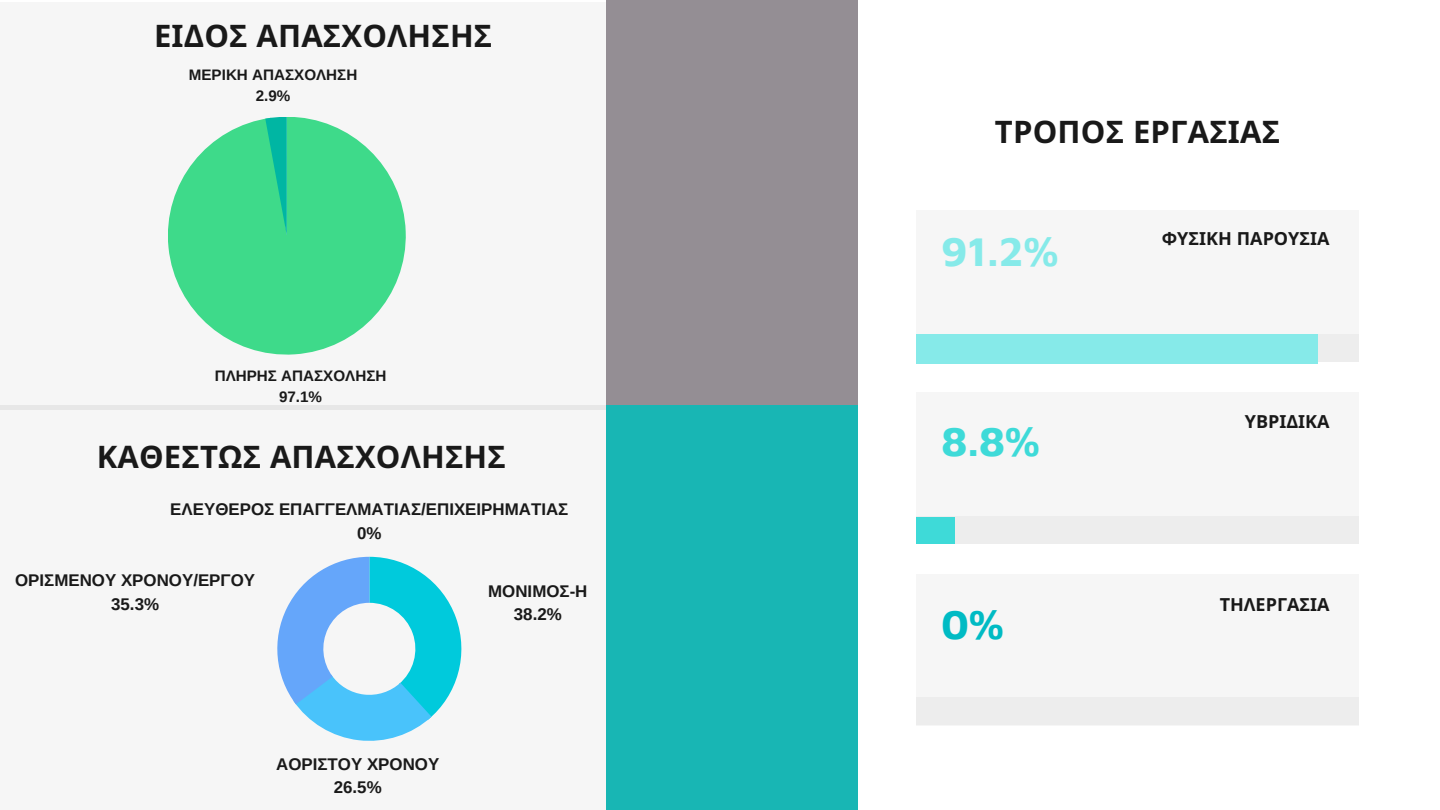
<style>
.page{position:relative;width:1440px;height:810px;background:#fff}
.page>*{position:absolute;margin:0;border:0;box-sizing:border-box;transform-origin:0 0}
.t1{font:700 42px "Maven Pro";color:#86eae9}
.t2{font:700 42px "Maven Pro";color:#3edad8}
.t3{font:700 42px "Maven Pro";color:#00bbc4}
.t4{font:700 31px "Noto Sans";letter-spacing:.005em;color:#191919}
.t5{font:700 18px "Noto Sans";color:#191919}
.t6{font:700 16.9px/23.6px "Arimo";color:#191919;text-align:center}
.t7{font:700 15.2px/21.1px "Arimo";color:#191919;text-align:center}
</style>
<div class="page">
<div style="left:0;top:2px;width:811px;height:808px;background:#f6f6f6"></div>
<div style="left:0;top:405px;width:778px;height:5px;background:#e7e7e7"></div>
<svg style="left:277px;top:557px;width:184px;height:184px"></svg>
<svg style="left:168px;top:117px;width:238px;height:238px;fill:#3eda8a"></svg>
<svg style="left:265px;top:117px;width:22px;height:119px"></svg>
<div style="left:606px;top:405px;width:252px;height:405px;background:#18b6b4"></div>
<div style="left:606px;top:0;width:252px;height:405px;background:#948e94"></div>
<div style="left:916px;top:210px;width:443px;height:152px;background:#f6f6f6"></div>
<div style="left:916px;top:574px;width:443px;height:151px;background:#f6f6f6"></div>
<div style="left:916px;top:335px;width:443px;height:27px;background:#ededed"></div>
<div style="left:916px;top:334px;width:402px;height:29px;background:#86eae9"></div>
<div style="left:916px;top:698px;width:443px;height:27px;background:#ededed"></div>
<div style="left:916px;top:392px;width:443px;height:151px;background:#f6f6f6"></div>
<div style="left:916px;top:516px;width:443px;height:28px;background:#ededed"></div>
<div style="left:916px;top:517px;width:38px;height:27px;background:#3edad8"></div>
<h2 class="t4" style="left:154px;top:14px;width:340px">ΕΙΔΟΣ ΑΠΑΣΧΟΛΗΣΗΣ</h2>
<p class="t7" style="left:189px;top:64px;width:170px">ΜΕΡΙΚΗ ΑΠΑΣΧΟΛΗΣΗ<br>2.9%</p>
<p class="t7" style="left:215px;top:365px;width:173px">ΠΛΗΡΗΣ ΑΠΑΣΧΟΛΗΣΗ<br>97.1%</p>
<h2 class="t4" style="left:97px;top:435px;width:411px">ΚΑΘΕΣΤΩΣ ΑΠΑΣΧΟΛΗΣΗΣ</h2>
<p class="t6" style="left:170px;top:498px;width:400px">ΕΛΕΥΘΕΡΟΣ ΕΠΑΓΓΕΛΜΑΤΙΑΣ/ΕΠΙΧΕΙΡΗΜΑΤΙΑΣ<br>0%</p>
<p class="t6" style="left:15px;top:568px;width:241px">ΟΡΙΣΜΕΝΟΥ ΧΡΟΝΟΥ/ΕΡΓΟΥ<br>35.3%</p>
<p class="t6" style="left:488px;top:579px;width:101px">ΜΟΝΙΜΟΣ-Η<br>38.2%</p>
<p class="t6" style="left:276px;top:752px;width:165px">ΑΟΡΙΣΤΟΥ ΧΡΟΝΟΥ<br>26.5%</p>
<h2 class="t4" style="left:995px;top:110px;width:287px">ΤΡΟΠΟΣ ΕΡΓΑΣΙΑΣ</h2>
<h1 class="t1" style="left:941px;top:226px;width:119px">91.2%</h1>
<h1 class="t2" style="left:941px;top:416px;width:100px">8.8%</h1>
<h1 class="t3" style="left:941px;top:598px;width:64px">0%</h1>
<p class="t5" style="left:1162px;top:226px;width:169px">ΦΥΣΙΚΗ ΠΑΡΟΥΣΙΑ</p>
<p class="t5" style="left:1245px;top:409px;width:86px">ΥΒΡΙΔΙΚΑ</p>
<p class="t5" style="left:1220px;top:592px;width:111px">ΤΗΛΕΡΓΑΣΙΑ</p>
</div>
